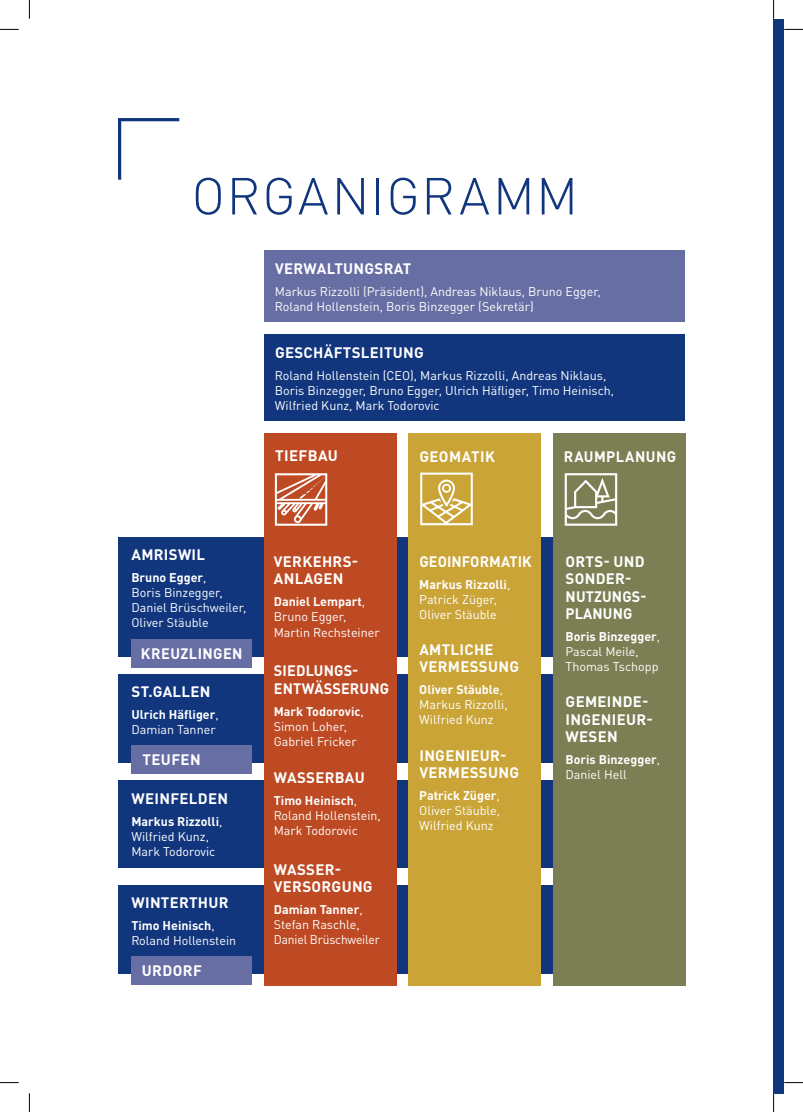
<style>
.page{position:relative;width:803px;height:1112px;background:#fff}
.page>*{position:absolute;margin:0;border:0;box-sizing:border-box;transform-origin:0 0}
.t1{font:300 51.25px "DIN Pro";letter-spacing:.035em;color:#11367e}
.t2{font:700 15px/17.5px "DIN Pro";letter-spacing:.02em;color:#fff}
.t3{font:700 15px/17.5px "DIN Pro";letter-spacing:.02em;color:#fff;scale:.96 1}
.t4{font:12.5px/15px "DIN Pro";color:#fff}
.t5{font:700 12.5px/15px "DIN Pro";color:#fff}
.s1{font-weight:700}
.s2{font-weight:400}
</style>
<div class="page">
<div style="left:118px;top:537px;width:567px;height:119px;background:#11367e"></div>
<div style="left:131px;top:639px;width:121px;height:28px;background:#666ea3"></div>
<div style="left:118px;top:674px;width:567px;height:88px;background:#11367e"></div>
<div style="left:118px;top:780px;width:567px;height:87px;background:#11367e"></div>
<div style="left:118px;top:885px;width:567px;height:88px;background:#11367e"></div>
<div style="left:264px;top:433px;width:132px;height:551px;background:#be4a23"></div>
<div style="left:409px;top:433px;width:132px;height:551px;background:#caa437"></div>
<div style="left:553px;top:433px;width:132px;height:551px;background:#7b7f53"></div>
<div style="left:264px;top:334px;width:421px;height:86px;background:#11367e"></div>
<div style="left:264px;top:250px;width:421px;height:72px;background:#666ea3"></div>
<div style="left:773px;top:19px;width:11px;height:1073px;background:#11367e"></div>
<svg style="left:118px;top:118px;width:61px;height:62px"></svg>
<svg style="left:420px;top:472px;width:53px;height:53px"></svg>
<svg style="left:565px;top:473px;width:52px;height:52px"></svg>
<svg style="left:275px;top:473px;width:52px;height:52px"></svg>
<div style="left:131px;top:745px;width:121px;height:28px;background:#666ea3"></div>
<div style="left:131px;top:956px;width:121px;height:28px;background:#666ea3"></div>
<svg style="left:0;top:29px;width:19px;height:1px"></svg>
<svg style="left:784px;top:29px;width:19px;height:1px"></svg>
<svg style="left:0;top:1082px;width:19px;height:1px"></svg>
<svg style="left:784px;top:1082px;width:19px;height:1px"></svg>
<svg style="left:29px;top:0;width:1px;height:19px"></svg>
<svg style="left:29px;top:1093px;width:1px;height:18px"></svg>
<svg style="left:773px;top:0;width:1px;height:19px"></svg>
<svg style="left:773px;top:1092px;width:1px;height:19px"></svg>
<h1 class="t1" style="left:192px;top:156px;width:388px">ORGANIGRAMM</h1>
<p class="t2" style="left:275px;top:257px;width:138px">VERWALTUNGSRAT</p>
<p class="t4" style="left:275px;top:282px;width:327px">Markus Rizzolli (Präsident), Andreas Niklaus, Bruno Egger,<br>Roland Hollenstein, Boris Binzegger (Sekretär)</p>
<p class="t2" style="left:275px;top:341px;width:150px">GESCHÄFTSLEITUNG</p>
<p class="t4" style="left:275px;top:366px;width:341px">Roland Hollenstein (CEO), Markus Rizzolli, Andreas Niklaus,<br>Boris Binzegger, Bruno Egger, Ulrich Häfliger, Timo Heinisch,<br>Wilfried Kunz, Mark Todorovic</p>
<p class="t2" style="left:275px;top:445px;width:64px">TIEFBAU</p>
<p class="t2" style="left:419px;top:445px;width:77px">GEOMATIK</p>
<p class="t2" style="left:564px;top:446px;width:114px">RAUMPLANUNG</p>
<p class="t2" style="left:132px;top:544px;width:75px">AMRISWIL</p>
<p class="t4" style="left:131px;top:569px;width:116px"><span class="s1">Bruno Egger</span>,<br>Boris Binzegger,<br>Daniel Brüschweiler,<br>Oliver Stäuble</p>
<p class="t2" style="left:141px;top:642px;width:103px">KREUZLINGEN</p>
<p class="t2" style="left:132px;top:680px;width:80px">ST.GALLEN</p>
<p class="t5" style="left:131px;top:705px;width:89px">Ulrich Häfliger<span class="s2">,<br>Damian Tanner</span></p>
<p class="t2" style="left:142px;top:748px;width:60px">TEUFEN</p>
<p class="t2" style="left:132px;top:787px;width:98px">WEINFELDEN</p>
<p class="t4" style="left:131px;top:812px;width:93px"><span class="s1">Markus Rizzolli</span>,<br>Wilfried Kunz,<br>Mark Todorovic</p>
<p class="t2" style="left:132px;top:891px;width:99px">WINTERTHUR</p>
<p class="t4" style="left:131px;top:916px;width:106px"><span class="s1">Timo Heinisch</span>,<br>Roland Hollenstein</p>
<p class="t2" style="left:142px;top:959px;width:62px">URDORF</p>
<p class="t2" style="left:274px;top:550px;width:86px">VERKEHRS-<br>ANLAGEN</p>
<p class="t4" style="left:274px;top:593px;width:107px"><span class="s1">Daniel Lempart</span>,<br>Bruno Egger,<br>Martin Rechsteiner</p>
<p class="t3" style="left:274px;top:660px;width:121px">SIEDLUNGS-<br>ENTWÄSSERUNG</p>
<p class="t4" style="left:274px;top:702px;width:91px"><span class="s1">Mark Todorovic</span>,<br>Simon Loher,<br>Gabriel Fricker</p>
<p class="t2" style="left:274px;top:766px;width:92px">WASSERBAU</p>
<p class="t4" style="left:274px;top:791px;width:109px"><span class="s1">Timo Heinisch</span>,<br>Roland Hollenstein,<br>Mark Todorovic</p>
<p class="t2" style="left:274px;top:858px;width:100px">WASSER-<br>VERSORGUNG</p>
<p class="t4" style="left:274px;top:900px;width:108px"><span class="s1">Damian Tanner</span>,<br>Stefan Raschle,<br>Daniel Brüschweiler</p>
<p class="t3" style="left:419px;top:550px;width:118px">GEOINFORMATIK</p>
<p class="t4" style="left:419px;top:575px;width:93px"><span class="s1">Markus Rizzolli</span>,<br>Patrick Züger,<br>Oliver Stäuble</p>
<p class="t2" style="left:419px;top:638px;width:101px">AMTLICHE<br>VERMESSUNG</p>
<p class="t4" style="left:419px;top:681px;width:90px"><span class="s1">Oliver Stäuble</span>,<br>Markus Rizzolli,<br>Wilfried Kunz</p>
<p class="t2" style="left:419px;top:744px;width:101px">INGENIEUR-<br>VERMESSUNG</p>
<p class="t4" style="left:419px;top:786px;width:82px;text-align:justify"><span class="s1">Patrick Züger</span>, Oliver Stäuble, Wilfried Kunz</p>
<p class="t2" style="left:566px;top:550px;width:81px">ORTS- UND<br>SONDER-<br>NUTZUNGS-<br>PLANUNG</p>
<p class="t4" style="left:565px;top:627px;width:96px"><span class="s1">Boris Binzegger</span>,<br>Pascal Meile,<br>Thomas Tschopp</p>
<p class="t2" style="left:566px;top:691px;width:89px">GEMEINDE-<br>INGENIEUR-<br>WESEN</p>
<p class="t5" style="left:565px;top:750px;width:96px">Boris Binzegger<span class="s2">,<br>Daniel Hell</span></p>
</div>
